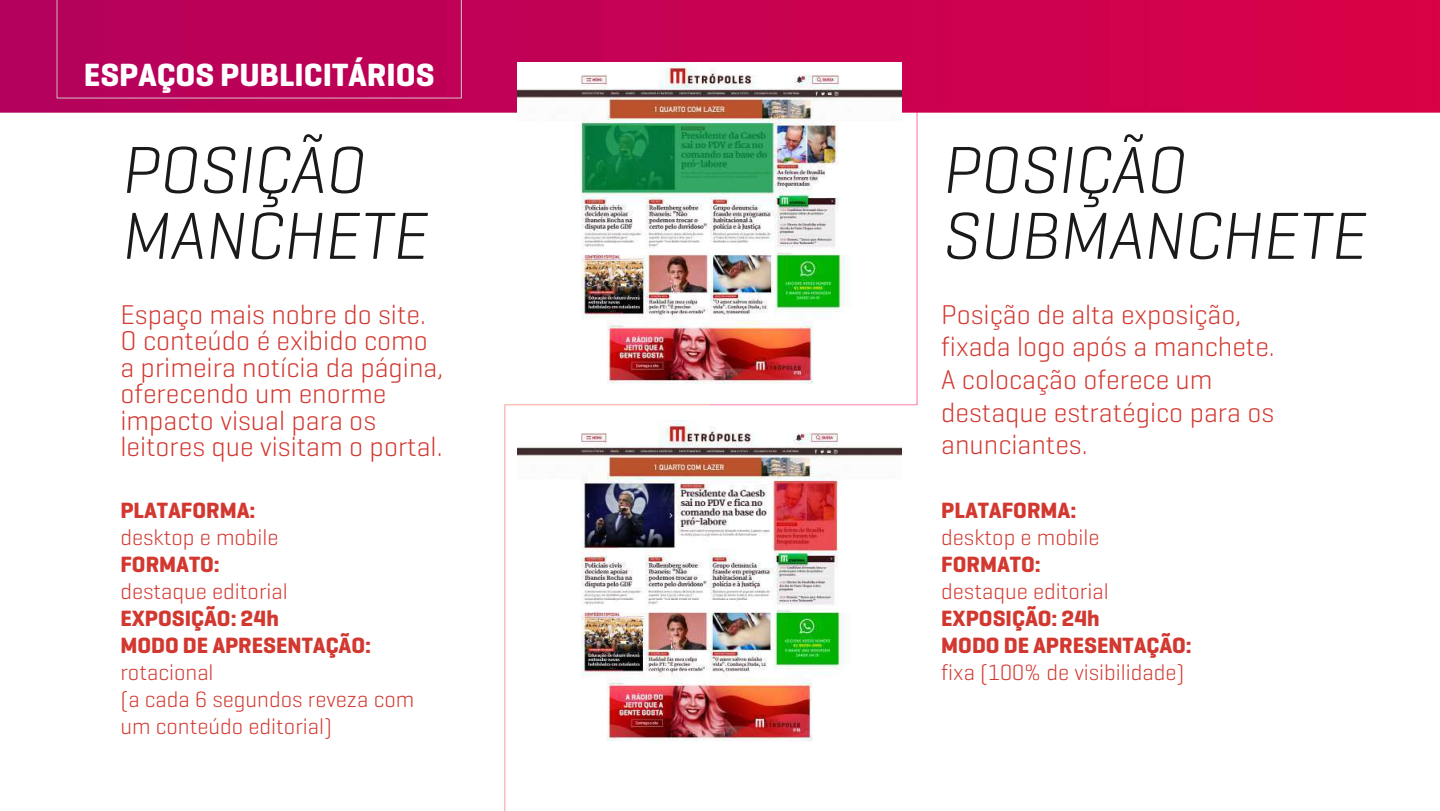
<style>
.page{position:relative;width:1440px;height:811px;background:#fff}
.page>*{position:absolute;margin:0;border:0;box-sizing:border-box;transform-origin:0 0}
.t1{font:italic 300 67.5px/65.8px "Geogrotesque";color:#1a1a1a}
.t2{font:700 32.62px "Geogrotesque";color:#fff}
.t3{font:300 27.6px/26.4px "Geogrotesque";color:#d23830}
.t4{font:300 22.5px/27px "Geogrotesque";color:#d23830}
.t5{font:700 22.5px/27px "Geogrotesque";color:#d23830}
</style>
<div class="page">
<img style="left:0;top:0;width:1440px;height:810px">
<img style="left:517px;top:63px;width:384px;height:325px">
<img style="left:517px;top:420px;width:385px;height:326px">
<p class="t2" style="left:84px;top:55px;width:352px">ESPAÇOS PUBLICITÁRIOS</p>
<h1 class="t1" style="left:120px;top:137px;width:308px">POSIÇÃO<br>MANCHETE</h1>
<h1 class="t1" style="left:941px;top:137px;width:425px">POSIÇÃO<br>SUBMANCHETE</h1>
<p class="t3" style="left:120px;top:301px;width:324px">Espaço mais nobre do site.<br>O conteúdo é exibido como a primeira notícia da página, oferecendo um enorme impacto visual para os leitores que visitam o portal.</p>
<p class="t3" style="left:941px;top:297px;width:335px;line-height:32.6px">Posição de alta exposição, fixada logo após a manchete.<br>A colocação oferece um destaque estratégico para os anunciantes.</p>
<p class="t5" style="left:120px;top:496px;width:137px">PLATAFORMA:</p>
<p class="t4" style="left:120px;top:523px;width:160px">desktop e mobile</p>
<p class="t5" style="left:120px;top:550px;width:101px">FORMATO:</p>
<p class="t4" style="left:120px;top:577px;width:169px">destaque editorial</p>
<p class="t5" style="left:120px;top:604px;width:252px">EXPOSIÇÃO: 24h<br>MODO DE APRESENTAÇÃO:</p>
<p class="t4" style="left:120px;top:658px;width:295px">rotacional<br>(a cada 6 segundos reveza com um conteúdo editorial)</p>
<p class="t5" style="left:941px;top:496px;width:136px">PLATAFORMA:</p>
<p class="t4" style="left:941px;top:523px;width:160px">desktop e mobile</p>
<p class="t5" style="left:941px;top:550px;width:101px">FORMATO:</p>
<p class="t4" style="left:941px;top:577px;width:169px">destaque editorial</p>
<p class="t5" style="left:941px;top:604px;width:252px">EXPOSIÇÃO: 24h<br>MODO DE APRESENTAÇÃO:</p>
<p class="t4" style="left:941px;top:658px;width:245px">fixa (100% de visibilidade)</p>
</div>
